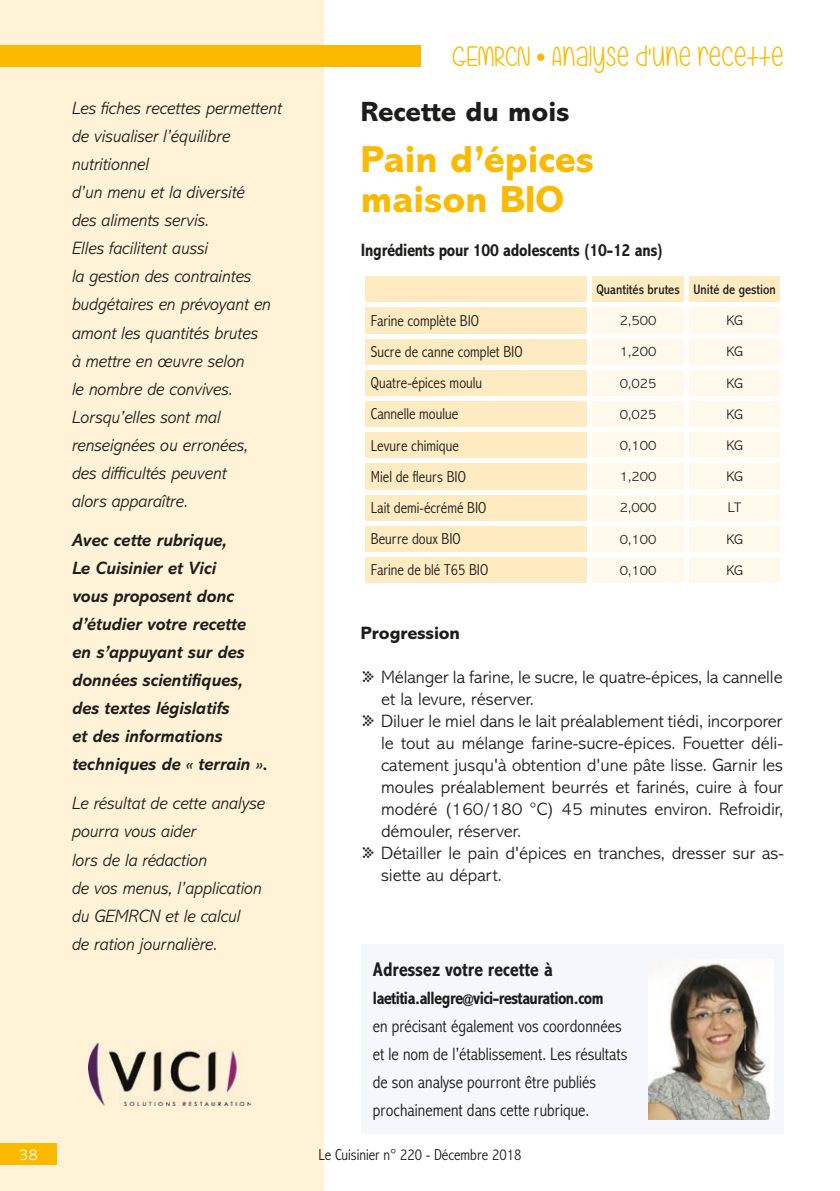
<style>
.page{position:relative;width:840px;height:1191px;background:#fff}
.page>*{position:absolute;margin:0;border:0;box-sizing:border-box;transform-origin:0 0}
.t1{font:800 38px/40px "Abadi MT Std";color:#fbba00}
.t2{font:28px "Are You Freakin Serious";letter-spacing:.03em;color:#fbba00}
.t3{font:800 28px "Abadi MT Std";color:#1d1d1b}
.t4{font:700 condensed 20px "Abadi MT Std";color:#1d1d1b}
.t5{font:italic 300 18px/28px "Abadi MT Std";letter-spacing:-.01em;color:#1d1d1b}
.t6{font:300 18px "Abadi MT Std";color:#1d1d1b}
.t7{font:italic 700 18px/28px "Abadi MT Std";letter-spacing:-.01em;color:#1d1d1b}
.t8{font:300 condensed 18px/28px "Abadi MT Std";color:#1d1d1b}
.t9{font:700 condensed 18px "Abadi MT Std";letter-spacing:-.01em;color:#1d1d1b}
.t10{font:800 18px "Abadi MT Std";letter-spacing:-.01em;color:#1d1d1b}
.t11{font:300 condensed 16px "Abadi MT Std";color:#1d1d1b}
.t12{font:300 16px "Abadi MT Std";color:#fff}
.t13{font:300 14px "Abadi MT Std";color:#1d1d1b}
.t14{font:condensed 14px "Abadi MT Std";color:#1d1d1b}
.s1{font-family:"Neo Sans Std";font-weight:300;font-size:24px}
.s2{font-family:"Simple Direction Arrows";font-weight:400}
.s3{font-weight:700}
.s4{font-weight:700;font-size:14px}
</style>
<div class="page">
<div style="left:0;top:0;width:323px;height:1191px;background:#fff2d7"></div>
<div style="left:0;top:1143px;width:57px;height:21px;background:#fbba00"></div>
<div style="left:0;top:45px;width:420px;height:22px;background:#fbba00"></div>
<div style="left:365px;top:276px;width:415px;height:307px;background:#ffebc2"></div>
<div style="left:591px;top:307px;width:189px;height:276px;background:#fff9ec"></div>
<hr style="left:587px;top:276px;width:4px;height:27px;background:#fff">
<hr style="left:684px;top:276px;width:4px;height:27px;background:#fff">
<hr style="left:361px;top:303px;width:228px;height:4px;background:#fff">
<hr style="left:589px;top:303px;width:97px;height:4px;background:#fff">
<hr style="left:587px;top:307px;width:4px;height:27px;background:#fff">
<hr style="left:686px;top:303px;width:98px;height:4px;background:#fff">
<hr style="left:684px;top:307px;width:4px;height:27px;background:#fff">
<hr style="left:361px;top:334px;width:228px;height:4px;background:#fff">
<hr style="left:589px;top:334px;width:97px;height:4px;background:#fff">
<hr style="left:587px;top:338px;width:4px;height:27px;background:#fff">
<hr style="left:686px;top:334px;width:98px;height:4px;background:#fff">
<hr style="left:684px;top:338px;width:4px;height:27px;background:#fff">
<hr style="left:587px;top:369px;width:4px;height:27px;background:#fff">
<hr style="left:684px;top:369px;width:4px;height:27px;background:#fff">
<hr style="left:587px;top:400px;width:4px;height:27px;background:#fff">
<hr style="left:684px;top:400px;width:4px;height:27px;background:#fff">
<hr style="left:587px;top:431px;width:4px;height:28px;background:#fff">
<hr style="left:684px;top:431px;width:4px;height:28px;background:#fff">
<hr style="left:587px;top:463px;width:4px;height:27px;background:#fff">
<hr style="left:684px;top:463px;width:4px;height:27px;background:#fff">
<hr style="left:587px;top:494px;width:4px;height:27px;background:#fff">
<hr style="left:684px;top:494px;width:4px;height:27px;background:#fff">
<hr style="left:587px;top:525px;width:4px;height:27px;background:#fff">
<hr style="left:684px;top:525px;width:4px;height:27px;background:#fff">
<hr style="left:587px;top:556px;width:4px;height:27px;background:#fff">
<hr style="left:684px;top:556px;width:4px;height:27px;background:#fff">
<hr style="left:361px;top:365px;width:228px;height:4px;background:#fff">
<hr style="left:361px;top:396px;width:228px;height:4px;background:#fff">
<hr style="left:361px;top:427px;width:228px;height:4px;background:#fff">
<hr style="left:361px;top:459px;width:228px;height:4px;background:#fff">
<hr style="left:361px;top:490px;width:228px;height:4px;background:#fff">
<hr style="left:361px;top:521px;width:228px;height:4px;background:#fff">
<hr style="left:361px;top:552px;width:228px;height:4px;background:#fff">
<hr style="left:589px;top:365px;width:97px;height:4px;background:#fff">
<hr style="left:686px;top:365px;width:98px;height:4px;background:#fff">
<hr style="left:589px;top:396px;width:97px;height:4px;background:#fff">
<hr style="left:686px;top:396px;width:98px;height:4px;background:#fff">
<hr style="left:589px;top:427px;width:97px;height:4px;background:#fff">
<hr style="left:686px;top:427px;width:98px;height:4px;background:#fff">
<hr style="left:589px;top:459px;width:97px;height:4px;background:#fff">
<hr style="left:686px;top:459px;width:98px;height:4px;background:#fff">
<hr style="left:589px;top:490px;width:97px;height:4px;background:#fff">
<hr style="left:686px;top:490px;width:98px;height:4px;background:#fff">
<hr style="left:589px;top:521px;width:97px;height:4px;background:#fff">
<hr style="left:686px;top:521px;width:98px;height:4px;background:#fff">
<hr style="left:589px;top:552px;width:97px;height:4px;background:#fff">
<hr style="left:686px;top:552px;width:98px;height:4px;background:#fff">
<img style="left:89px;top:1043px;width:161px;height:62px">
<div style="left:361px;top:944px;width:421px;height:190px;background:#f5f7fc"></div>
<img style="left:648px;top:963px;width:123px;height:156px">
<p class="t5" style="left:72px;top:95px;width:211px">Les fiches recettes permettent de visualiser l’équilibre nutritionnel<br>d’un menu et la diversité<br>des aliments servis.<br>Elles facilitent aussi<br>la gestion des contraintes budgétaires en prévoyant en amont les quantités brutes<br>à mettre en œuvre selon<br>le nombre de convives.<br>Lorsqu’elles sont mal renseignées ou erronées,<br>des difficultés peuvent<br>alors apparaître.</p>
<p class="t7" style="left:72px;top:526px;width:197px">Avec cette rubrique,<br>Le Cuisinier et Vici<br>vous proposent donc d’étudier votre recette en s’appuyant sur des données scientifiques, des textes législatifs<br>et des informations techniques de « terrain ».</p>
<p class="t5" style="left:72px;top:790px;width:195px">Le résultat de cette analyse pourra vous aider<br>lors de la rédaction<br>de vos menus, l’application du GEMRCN et le calcul<br>de ration journalière.</p>
<h2 class="t2" style="left:452px;top:41px;width:332px">GEMRCN <span class="s1">•</span> ANALYSE D'UNE RECETTE</h2>
<h2 class="t3" style="left:361px;top:96px;width:210px">Recette du mois</h2>
<h1 class="t1" style="left:361px;top:140px;width:234px">Pain d’épices maison BIO</h1>
<p class="t9" style="left:361px;top:240px;width:304px">Ingrédients pour 100 adolescents (10-12 ans)</p>
<p class="t14" style="left:596px;top:282px;width:181px">Quantités brutes Unité de gestion</p>
<p class="t11" style="left:371px;top:312px;width:109px">Farine complète BIO</p>
<p class="t13" style="left:619px;top:313px;width:38px">2,500</p>
<p class="t13" style="left:726px;top:313px;width:18px">KG</p>
<p class="t11" style="left:371px;top:343px;width:153px">Sucre de canne complet BIO</p>
<p class="t13" style="left:619px;top:344px;width:38px">1,200</p>
<p class="t13" style="left:726px;top:344px;width:18px">KG</p>
<p class="t11" style="left:371px;top:374px;width:113px">Quatre-épices moulu</p>
<p class="t13" style="left:619px;top:375px;width:38px">0,025</p>
<p class="t13" style="left:726px;top:375px;width:18px">KG</p>
<p class="t11" style="left:371px;top:405px;width:89px">Cannelle moulue</p>
<p class="t13" style="left:619px;top:406px;width:38px">0,025</p>
<p class="t13" style="left:726px;top:406px;width:18px">KG</p>
<p class="t11" style="left:371px;top:437px;width:89px">Levure chimique</p>
<p class="t13" style="left:619px;top:438px;width:38px">0,100</p>
<p class="t13" style="left:726px;top:438px;width:18px">KG</p>
<p class="t11" style="left:371px;top:468px;width:96px">Miel de fleurs BIO</p>
<p class="t13" style="left:619px;top:469px;width:38px">1,200</p>
<p class="t13" style="left:726px;top:469px;width:18px">KG</p>
<p class="t11" style="left:371px;top:499px;width:117px">Lait demi-écrémé BIO</p>
<p class="t13" style="left:619px;top:500px;width:38px">2,000</p>
<p class="t13" style="left:727px;top:500px;width:15px">LT</p>
<p class="t11" style="left:371px;top:530px;width:91px">Beurre doux BIO</p>
<p class="t13" style="left:619px;top:531px;width:38px">0,100</p>
<p class="t13" style="left:726px;top:531px;width:18px">KG</p>
<p class="t11" style="left:371px;top:561px;width:119px">Farine de blé T65 BIO</p>
<p class="t13" style="left:619px;top:562px;width:38px">0,100</p>
<p class="t13" style="left:726px;top:562px;width:18px">KG</p>
<p class="t10" style="left:361px;top:623px;width:101px">Progression</p>
<p class="t6" style="left:361px;top:667px;width:423px"><span class="s2">/</span> Mélanger la farine, le sucre, le quatre-épices, la cannelle</p>
<p class="t6" style="left:381px;top:689px;width:154px">et la levure, réserver.</p>
<p class="t6" style="left:361px;top:711px;width:423px"><span class="s2">/</span> Diluer le miel dans le lait préalablement tiédi, incorporer</p>
<p class="t6" style="left:381px;top:733px;width:403px">le tout au mélange farine-sucre-épices. Fouetter déli-</p>
<p class="t6" style="left:381px;top:755px;width:403px">catement jusqu'à obtention d'une pâte lisse. Garnir les</p>
<p class="t6" style="left:381px;top:777px;width:403px">moules préalablement beurrés et farinés, cuire à four</p>
<p class="t6" style="left:381px;top:799px;width:403px">modéré (160/180 °C) 45 minutes environ. Refroidir,</p>
<p class="t6" style="left:381px;top:821px;width:141px">démouler, réserver.</p>
<p class="t6" style="left:361px;top:843px;width:424px"><span class="s2">/</span> Détailler le pain d'épices en tranches, dresser sur as-</p>
<p class="t6" style="left:381px;top:865px;width:122px">siette au départ.</p>
<p class="t4" style="left:372px;top:958px;width:181px">Adressez votre recette à</p>
<p class="t8" style="left:372px;top:984px;width:256px"><span class="s3">laetitia.allegre</span><span class="s4">@</span><span class="s3">vici-restauration.com<br></span>en précisant également vos coordonnées et le nom de l’établissement. Les résultats de son analyse pourront être publiés prochainement dans cette rubrique.</p>
<p class="t12" style="left:19px;top:1145px;width:21px">38</p>
<p class="t11" style="left:318px;top:1145px;width:204px">Le Cuisinier n° 220 - Décembre 2018</p>
</div>
